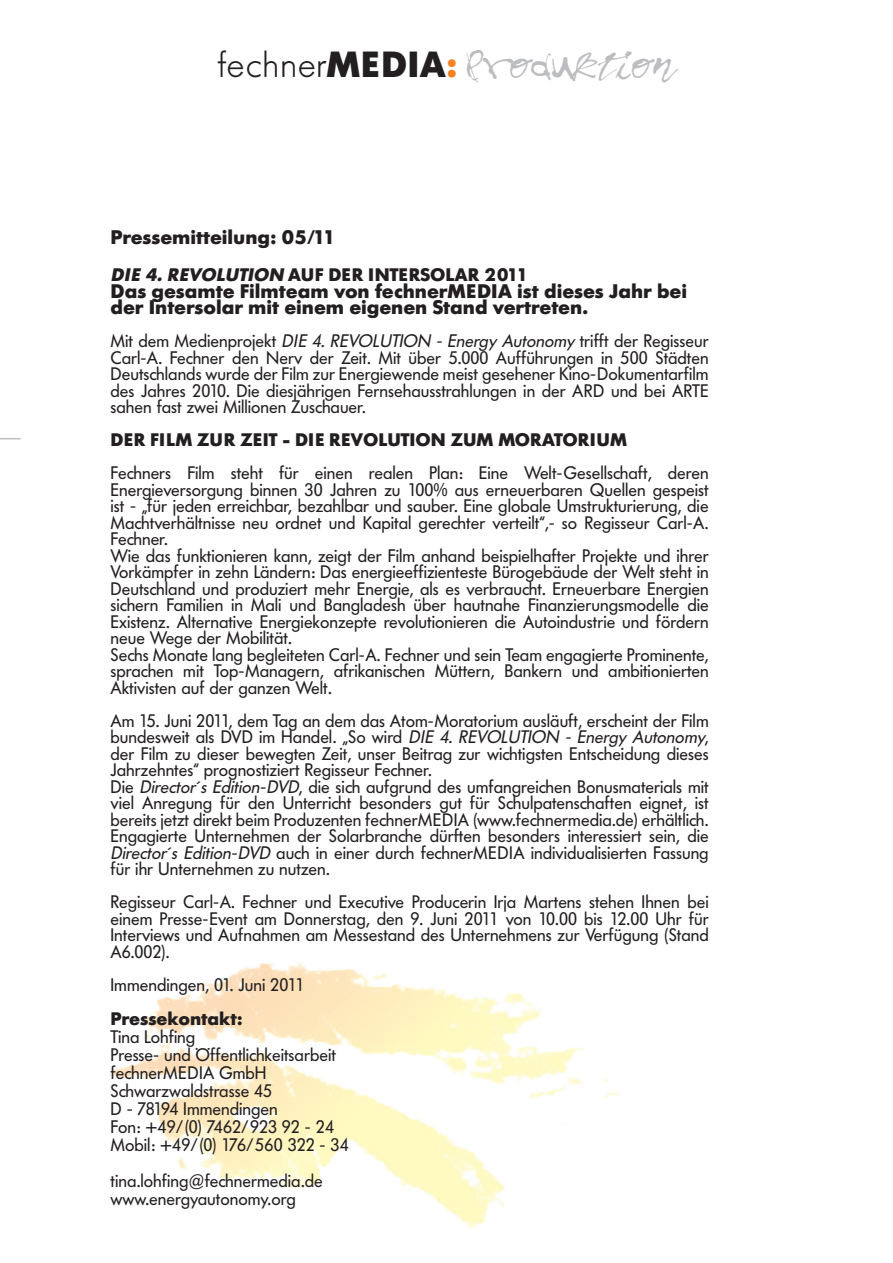
<style>
.page{position:relative;width:893px;height:1263px;background:#fff}
.page>*{position:absolute;margin:0;border:0;box-sizing:border-box;transform-origin:0 0}
.t1{font:39px "Treefrog";color:#bcbdc0}
.t2{font:700 19.5px/16.5px "Futura BQ";color:#231f20}
.t3{font:18px/16.5px "Futura BQ";color:#231f20}
.t4{font:700 18px "Futura BQ";color:#231f20}
.s1{font-family:"Futura BQ";font-weight:300;font-size:36px;color:#231f20}
.s2{font-family:"Futura BQ";font-weight:700;font-size:36px;color:#231f20}
.s3{font-family:"Futura BQ";font-weight:700;font-size:36px;color:#f58220}
.s4{font-style:italic}
</style>
<div class="page">
<img style="left:112px;top:962px;width:507px;height:267px">
<svg style="left:0;top:438px;width:21px;height:1px"></svg>
<h1 class="t1" style="left:218px;top:47px;width:459px"><span class="s1">fechner</span><span class="s2">MEDIA</span><span class="s3">:</span> Produktion</h1>
<p class="t2" style="left:111px;top:229px;width:227px">Pressemitteilung: 05/11</p>
<p class="t4" style="left:111px;top:264px;width:419px"><span class="s4">DIE 4.REVOLUTION</span> AUF DER INTERSOLAR 2011</p>
<p class="t2" style="left:111px;top:283px;width:578px">Das gesamte Filmteam von fechnerMEDIA ist dieses Jahr bei der Intersolar mit einem eigenen Stand vertreten.</p>
<p class="t3" style="left:111px;top:333px;width:600px;text-align:justify">Mit dem Medienprojekt <span class="s4">DIE 4. REVOLUTION - Energy Autonomy</span> trifft der Regisseur Carl-A. Fechner den Nerv der Zeit. Mit über 5.000 Aufführungen in 500 Städten Deutschlands wurde der Film zur Energiewende meist gesehener Kino-Dokumentarfilm des Jahres 2010. Die diesjährigen Fernsehausstrahlungen in der ARD und bei ARTE sahen fast zwei Millionen Zuschauer.</p>
<p class="t4" style="left:111px;top:429px;width:518px">DER FILM ZUR ZEIT - DIE REVOLUTION ZUM MORATORIUM</p>
<p class="t3" style="left:111px;top:465px;width:600px">Fechners Film steht für einen realen Plan: Eine Welt-Gesellschaft, deren Energieversorgung binnen 30 Jahren zu 100% aus erneuerbaren Quellen gespeist ist - „für jeden erreichbar, bezahlbar und sauber. Eine globale Umstrukturierung, die Machtverhältnisse neu ordnet und Kapital gerechter verteilt“,- so Regisseur Carl-A.<br>Fechner.<br>Wie das funktionieren kann, zeigt der Film anhand beispielhafter Projekte und ihrer Vorkämpfer in zehn Ländern: Das energieeffizienteste Bürogebäude der Welt steht in Deutschland und produziert mehr Energie, als es verbraucht. Erneuerbare Energien sichern Familien in Mali und Bangladesh über hautnahe Finanzierungsmodelle die Existenz. Alternative Energiekonzepte revolutionieren die Autoindustrie und fördern neue Wege der Mobilität.<br>Sechs Monate lang begleiteten Carl-A. Fechner und sein Team engagierte Prominente, sprachen mit Top-Managern, afrikanischen Müttern, Bankern und ambitionierten Aktivisten auf der ganzen Welt.</p>
<p class="t3" style="left:111px;top:712px;width:600px">Am 15. Juni 2011, dem Tag an dem das Atom-Moratorium ausläuft, erscheint der Film bundesweit als DVD im Handel. „So wird <span class="s4">DIE 4. REVOLUTION - Energy Autonomy</span>, der Film zu dieser bewegten Zeit, unser Beitrag zur wichtigsten Entscheidung dieses Jahrzehntes“ prognostiziert Regisseur Fechner.<br>Die <span class="s4">Director´s Edition-DVD</span>, die sich aufgrund des umfangreichen Bonusmaterials mit viel Anregung für den Unterricht besonders gut für Schulpatenschaften eignet, ist bereits jetzt direkt beim Produzenten fechnerMEDIA (www.fechnermedia.de) erhältlich.<br>Engagierte Unternehmen der Solarbranche dürften besonders interessiert sein, die <span class="s4">Director´s Edition-DVD</span> auch in einer durch fechnerMEDIA individualisierten Fassung für ihr Unternehmen zu nutzen.</p>
<p class="t3" style="left:111px;top:894px;width:600px;text-align:justify">Regisseur Carl-A. Fechner und Executive Producerin Irja Martens stehen Ihnen bei einem Presse-Event am Donnerstag, den 9. Juni 2011 von 10.00 bis 12.00 Uhr für Interviews und Aufnahmen am Messestand des Unternehmens zur Verfügung (Stand A6.002).</p>
<p class="t3" style="left:111px;top:976px;width:195px">Immendingen, 01. Juni 2011</p>
<p class="t4" style="left:111px;top:1008px;width:133px">Pressekontakt:</p>
<p class="t3" style="left:111px;top:1028px;width:240px;line-height:18px">Tina Lohfing<br>Presse- und Öffentlichkeitsarbeit fechnerMEDIA GmbH<br>Schwarzwaldstrasse 45<br>D - 78194 Immendingen<br>Fon: +49/(0) 7462/923 92 - 24<br>Mobil: +49/(0) 176/560 322 - 34</p>
<p class="t3" style="left:111px;top:1172px;width:214px;line-height:18px">tina.lohfing@fechnermedia.de www.energyautonomy.org</p>
</div>
